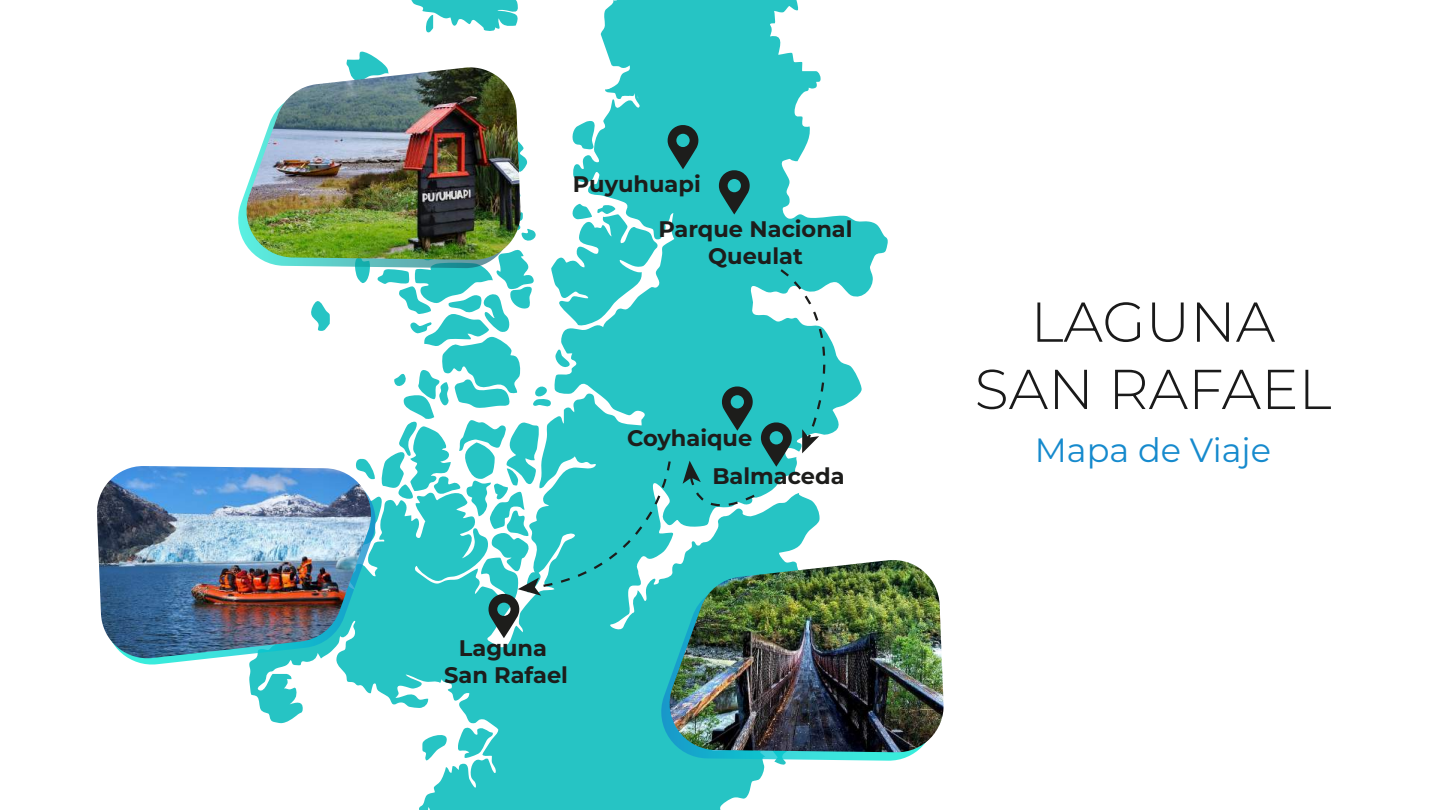
<style>
.page{position:relative;width:1440px;height:810px;background:#fff}
.page>*{position:absolute;margin:0;border:0;box-sizing:border-box;transform-origin:0 0}
.t1{font:300 56.03px/67.3px "Montserrat";color:#1a1a1a;text-align:center}
.t2{font:33.6px "Montserrat";color:#168acd}
.t3{font:700 22.5px/27px "Montserrat";color:#1d1d1b;text-align:center}
</style>
<div class="page">
<svg style="left:249px;top:221px;width:639px;height:589px"></svg>
<svg style="left:456px;top:725px;width:38px;height:34px"></svg>
<svg style="left:422px;top:730px;width:26px;height:31px"></svg>
<svg style="left:600px;top:0;width:199px;height:47px;background:#40cbcb"></svg>
<svg style="left:411px;top:0;width:107px;height:33px"></svg>
<svg style="left:711px;top:761px;width:67px;height:4px"></svg>
<svg style="left:661px;top:638px;width:253px;height:123px;background:#37cdd1"></svg>
<img style="left:668px;top:560px;width:276px;height:193px">
<img style="left:239px;top:86px;width:68px;height:174px">
<svg style="left:134px;top:638px;width:242px;height:27px"></svg>
<img style="left:97px;top:466px;width:274px;height:195px">
<img style="left:307px;top:47px;width:549px;height:591px">
<p class="t3" style="left:573px;top:170px;width:130px">Puyuhuapi</p>
<p class="t3" style="left:658px;top:215px;width:196px">Parque Nacional<br>Queulat</p>
<p class="t3" style="left:712px;top:418px;width:134px;line-height:38.4px;text-align:left;text-indent:-85px">Coyhaique<br>Balmaceda</p>
<p class="t3" style="left:444px;top:634px;width:125px">Laguna<br>San Rafael</p>
<h1 class="t1" style="left:975px;top:287px;width:358px">LAGUNA<br>SAN RAFAEL</h1>
<h2 class="t2" style="left:1035px;top:427px;width:238px">Mapa de Viaje</h2>
</div>
